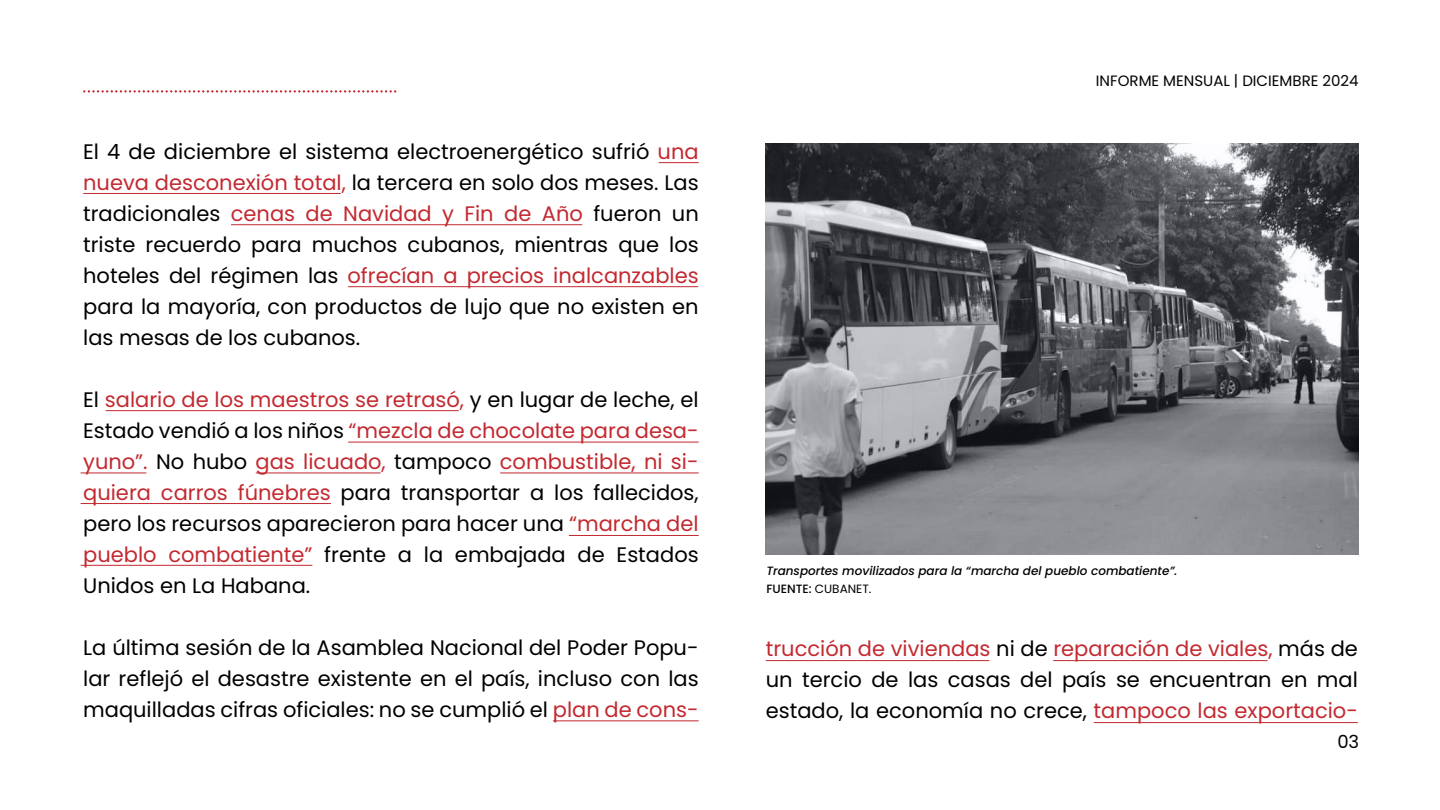
<style>
.page{position:relative;width:1440px;height:810px;background:#fff}
.page>*{position:absolute;margin:0;border:0;box-sizing:border-box;transform-origin:0 0}
.t1{font:21px/31px "Poppins";color:#000002;text-align:justify}
.t2{font:18px "Poppins";color:#000002}
.t3{font:15px "Poppins";color:#000002}
.t4{font:italic 500 12px/18px "Poppins";color:#000002}
.s1{color:#c32930}
.s2{font-style:normal}
.s3{font-weight:400;font-style:normal}
</style>
<div class="page">
<svg style="left:83px;top:90px;width:313px;height:3px"></svg>
<svg style="left:766px;top:143px;width:593px;height:412px;background:#6a6b6f"></svg>
<hr style="left:83px;top:193px;width:258px;height:1px;background:#c32930">
<hr style="left:231px;top:224px;width:351px;height:1px;background:#c32930">
<hr style="left:348px;top:286px;width:350px;height:1px;background:#c32930">
<hr style="left:106px;top:410px;width:353px;height:1px;background:#c32930">
<hr style="left:348px;top:442px;width:351px;height:1px;background:#c32930">
<hr style="left:81px;top:472px;width:65px;height:1px;background:#c32930">
<hr style="left:81px;top:503px;width:250px;height:1px;background:#c32930">
<hr style="left:81px;top:565px;width:231px;height:1px;background:#c32930">
<hr style="left:256px;top:472px;width:125px;height:1px;background:#c32930">
<hr style="left:500px;top:472px;width:199px;height:1px;background:#c32930">
<hr style="left:569px;top:535px;width:130px;height:1px;background:#c32930">
<hr style="left:553px;top:720px;width:146px;height:1px;background:#c32930">
<hr style="left:766px;top:660px;width:223px;height:1px;background:#c32930">
<hr style="left:1053px;top:660px;width:215px;height:1px;background:#c32930">
<hr style="left:1094px;top:722px;width:264px;height:1px;background:#c32930">
<hr style="left:659px;top:162px;width:40px;height:1px;background:#c32930">
<p class="t1" style="left:83px;top:136px;width:617px">El 4 de diciembre el sistema electroenergético sufrió <span class="s1">una nueva desconexión total,</span> la tercera en solo dos meses. Las tradicionales <span class="s1">cenas de Navidad y Fin de Año</span> fueron un triste recuerdo para muchos cubanos, mientras que los hoteles del régimen las <span class="s1">ofrecían a precios inalcanzables </span>para la mayoría, con productos de lujo que no existen en las mesas de los cubanos.</p>
<p class="t1" style="left:83px;top:384px;width:617px">El <span class="s1">salario de los maestros se retrasó,</span> y en lugar de leche, el Estado vendió a los niños <span class="s1">“mezcla de chocolate para desa&shy;yuno”.</span> No hubo <span class="s1">gas licuado,</span> tampoco <span class="s1">combustible, ni si&shy;quiera carros fúnebres</span> para transportar a los fallecidos, pero los recursos aparecieron para hacer una <span class="s1">“marcha del pueblo combatiente”</span> frente a la embajada de Estados Unidos en La Habana.</p>
<p class="t1" style="left:83px;top:632px;width:617px">La última sesión de la Asamblea Nacional del Poder Popu&shy;lar reflejó el desastre existente en el país, incluso con las maquilladas cifras oficiales: no se cumplió el <span class="s1">plan de cons-</span></p>
<p class="t3" style="left:1096px;top:72px;width:264px">INFORME MENSUAL | DICIEMBRE 2024</p>
<p class="t4" style="left:766px;top:562px;width:413px">Transportes movilizados para la “marcha del pueblo combatiente”.<br><span class="s2">FUENTE:</span> <span class="s3">CUBANET.</span></p>
<p class="t1" style="left:766px;top:634px;width:594px"><span class="s1">trucción de viviendas</span> ni de <span class="s1">reparación de viales,</span> más de un tercio de las casas del país se encuentran en mal estado, la economía no crece, <span class="s1">tampoco las exportacio-</span></p>
<p class="t2" style="left:1338px;top:732px;width:23px">03</p>
</div>
